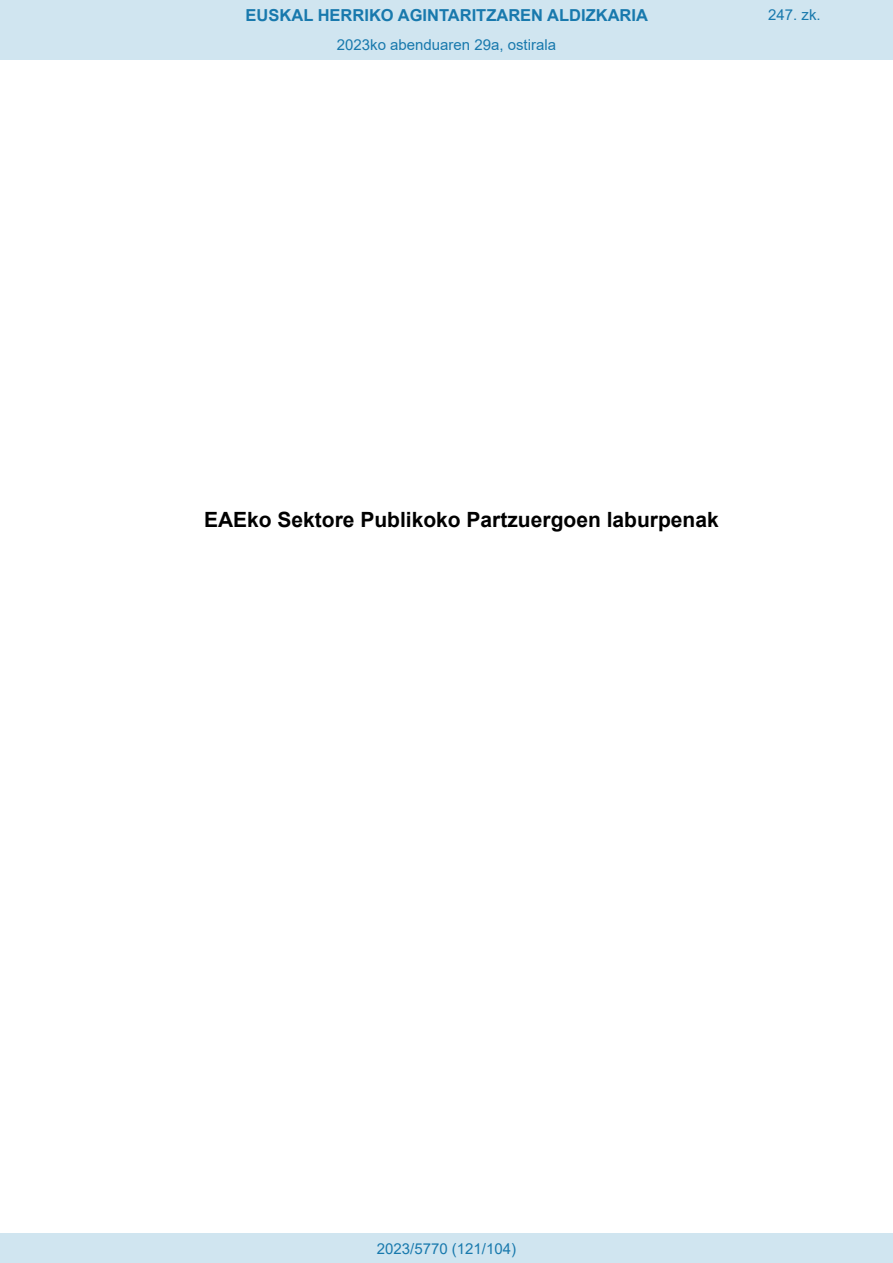
<style>
.page{position:relative;width:893px;height:1263px;background:#fff}
.page>*{position:absolute;margin:0;border:0;box-sizing:border-box;transform-origin:0 0}
.t1{font:700 21px "Arial";color:#000}
.t2{font:700 16.5px "Arial";color:#1879ad}
.Paginacion_Centro{font:15px "Arial";color:#1879ad}
</style>
<div class="page">
<div style="left:0;top:0;width:893px;height:60px;background:#d0e5f0"></div>
<div style="left:0;top:1233px;width:893px;height:30px;background:#d0e5f0"></div>
<p class="t2" style="left:246px;top:3px;width:404px">EUSKAL HERRIKO AGINTARITZAREN ALDIZKARIA</p>
<p class="Paginacion_Centro" style="left:768px;top:5px;width:54px">247. zk.</p>
<p class="Paginacion_Centro" style="left:337px;top:35px;width:221px">2023ko abenduaren 29a, ostirala</p>
<p class="t1" style="left:204px;top:504px;width:516px">EAEko Sektore Publikoko Partzuergoen laburpenak</p>
<p class="Paginacion_Centro" style="left:377px;top:1238px;width:141px">2023/5770 (121/104)</p>
</div>
